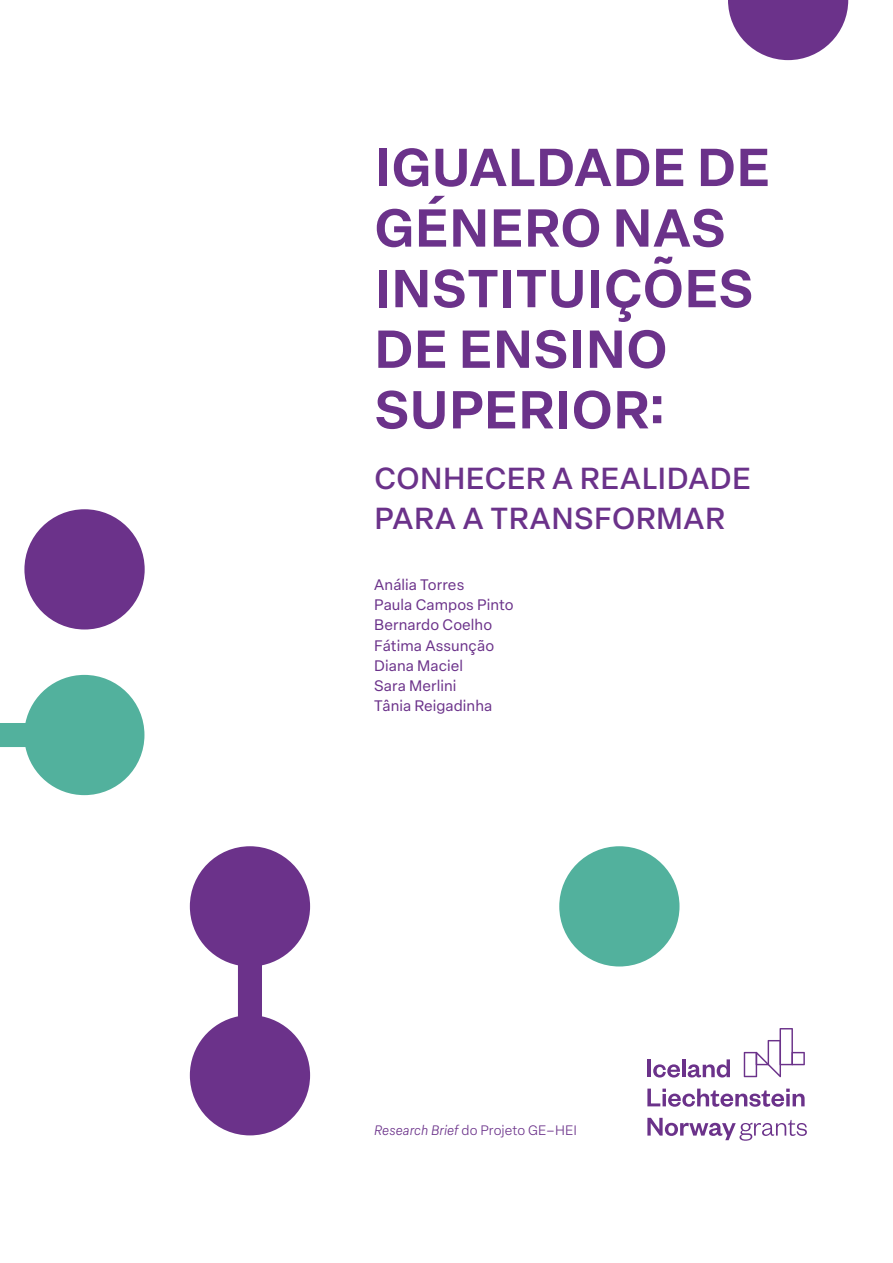
<style>
.page{position:relative;width:893px;height:1263px;background:#fff}
.page>*{position:absolute;margin:0;border:0;box-sizing:border-box;transform-origin:0 0}
.t1{font:600 52.5px/60.6px "Elza Text";letter-spacing:.015em;color:#6b328a}
.t2{font:500 30px/40.3px "Elza Text";letter-spacing:.02em;color:#6b328a}
.t3{font:15px/20.2px "Elza Text";letter-spacing:.005em;color:#6b328a}
.t4{font:300 13.5px "Elza Text";letter-spacing:.005em;color:#6b328a}
.s1{font-style:italic}
</style>
<div class="page">
<div style="left:559px;top:846px;width:120px;height:120px;background:#52b19d;border-radius:50%"></div>
<svg style="left:0;top:675px;width:144px;height:120px"></svg>
<svg style="left:728px;top:0;width:120px;height:60px"></svg>
<svg style="left:190px;top:846px;width:120px;height:289px"></svg>
<div style="left:24px;top:509px;width:121px;height:120px;background:#6b328a;border-radius:50%"></div>
<svg style="left:744px;top:1028px;width:61px;height:49px"></svg>
<hr style="left:647px;top:1059px;width:4px;height:18px;background:#6b328a">
<svg style="left:653px;top:1064px;width:27px;height:13px"></svg>
<hr style="left:682px;top:1059px;width:3px;height:18px;background:#6b328a">
<svg style="left:688px;top:1059px;width:42px;height:18px"></svg>
<svg style="left:647px;top:1088px;width:158px;height:19px"></svg>
<svg style="left:647px;top:1118px;width:160px;height:23px"></svg>
<h1 class="t1" style="left:374px;top:135px;width:397px">IGUALDADE DE<br>GÉNERO NAS<br>INSTITUIÇÕES<br>DE ENSINO<br>SUPERIOR:</h1>
<h2 class="t2" style="left:374px;top:457px;width:378px">CONHECER A REALIDADE<br>PARA A TRANSFORMAR</h2>
<p class="t3" style="left:374px;top:574px;width:141px">Anália Torres<br>Paula Campos Pinto<br>Bernardo Coelho<br>Fátima Assunção<br>Diana Maciel<br>Sara Merlini<br>Tânia Reigadinha</p>
<p class="t4" style="left:374px;top:1121px;width:204px"><span class="s1">Research Brief</span> do Projeto GE–HEI</p>
</div>
